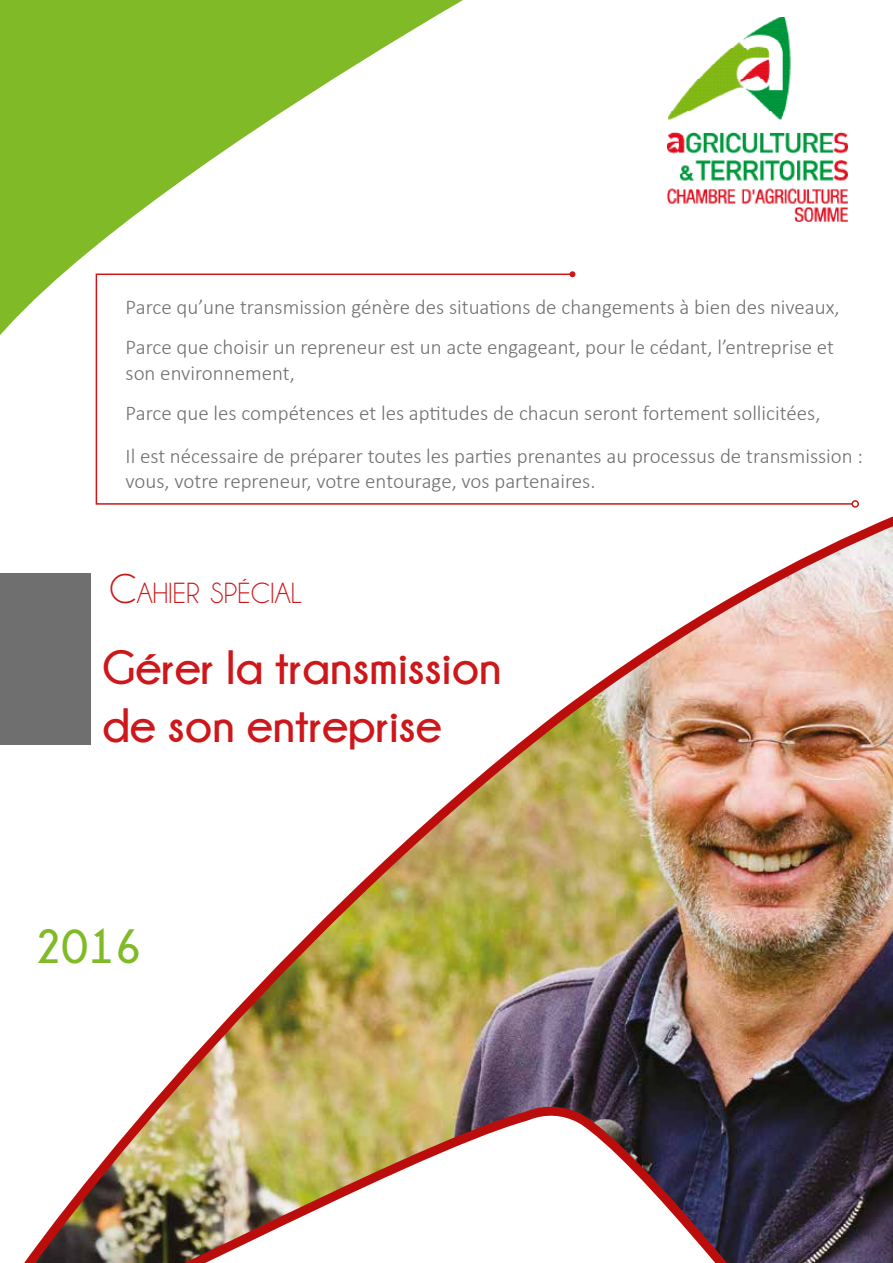
<style>
.page{position:relative;width:893px;height:1263px;background:#fff}
.page>*{position:absolute;margin:0;border:0;box-sizing:border-box;transform-origin:0 0}
.t1{font:700 48px/57.6px "Champagne&Limousines";color:#cd171a}
.t2{font:700 48px "Champagne&Limousines";color:#80ba27}
.t3{font:29.4px "Champagne&Limousines";color:#cd171a}
.t4{font:300 21px/40.2px "Calibri";color:#706f6f}
.s1{font-size:42px}
</style>
<div class="page">
<img style="left:668px;top:17px;width:179px;height:205px">
<svg style="left:0;top:0;width:463px;height:335px;fill:#80ba27"></svg>
<img style="left:0;top:507px;width:893px;height:756px">
<div style="left:0;top:573px;width:91px;height:171px;background:#706f6f"></div>
<svg style="left:95px;top:273px;width:756px;height:232px"></svg>
<svg style="left:569px;top:271px;width:6px;height:6px"></svg>
<div style="left:851px;top:500px;width:8px;height:8px;border:2px solid #cd171a;border-radius:50%"></div>
<p class="t4" style="left:126px;top:287px;width:716px">Parce qu’une transmission génère des situations de changements à bien des niveaux,<br>Parce que choisir un repreneur est un acte engageant, pour le cédant, l’entreprise et</p>
<p class="t4" style="left:126px;top:352px;width:696px">son environnement,<br>Parce que les compétences et les aptitudes de chacun seront fortement sollicitées,</p>
<p class="t4" style="left:126px;top:443px;width:739px;line-height:25.2px">Il est nécessaire de préparer toutes les parties prenantes au processus de transmission : vous, votre repreneur, votre entourage, vos partenaires.</p>
<h2 class="t3" style="left:109px;top:578px;width:195px"><span class="s1">C</span>AHIER SPÉCIAL</h2>
<h1 class="t1" style="left:102px;top:638px;width:401px">Gérer la transmission de son entreprise</h1>
<h1 class="t2" style="left:34px;top:920px;width:109px">2016</h1>
</div>
